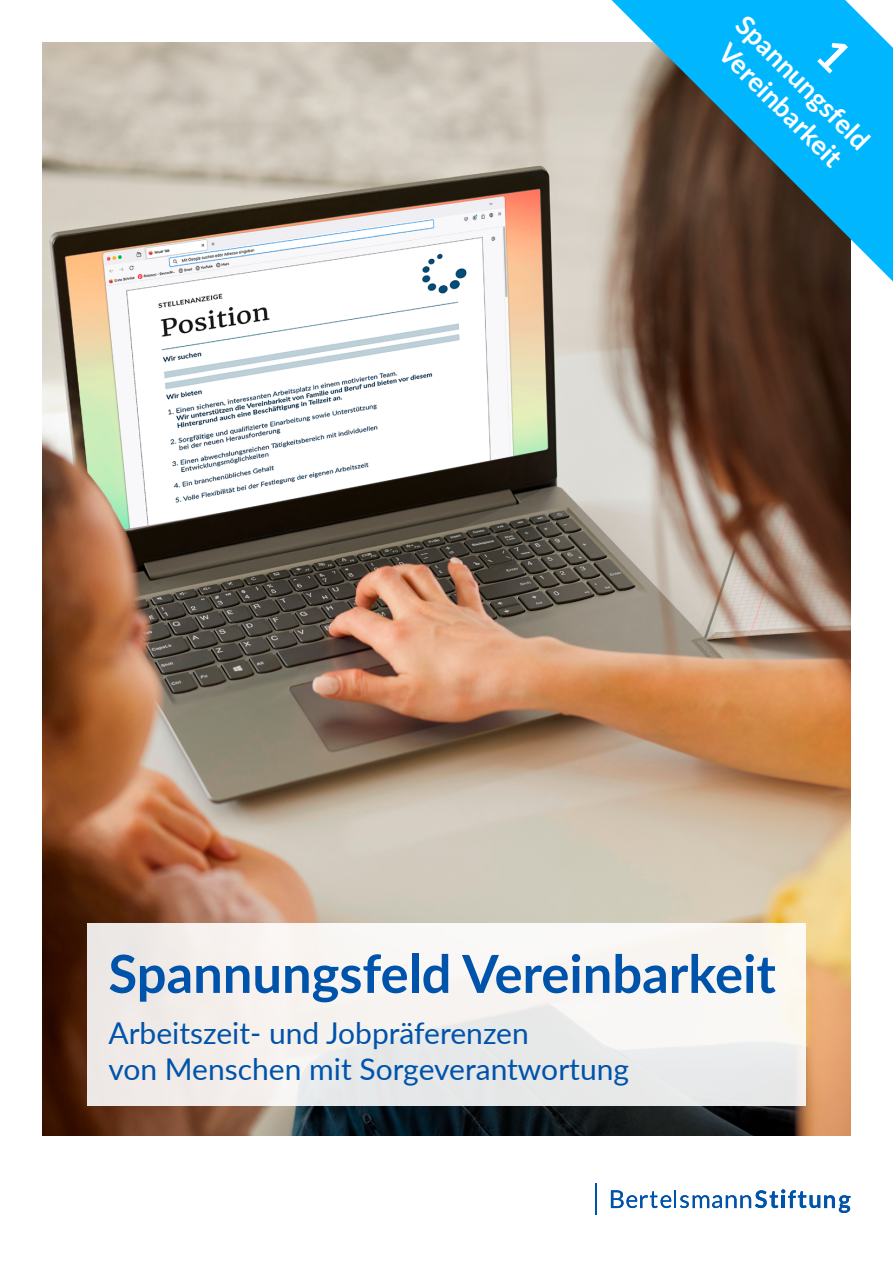
<style>
.page{position:relative;width:893px;height:1263px;background:#fff}
.page>*{position:absolute;margin:0;border:0;box-sizing:border-box;transform-origin:0 0}
.t1{font:700 52.5px "Lato";color:#0053aa}
.t2{font:30px/36px "Lato";color:#0053aa}
.t3{font:700 27px/31.5px "Lato";color:#fff}
</style>
<div class="page">
<img style="left:43px;top:43px;width:807px;height:1092px">
<div style="left:87px;top:923px;width:719px;height:183px;background:linear-gradient(to right,#f1ecea,#f3f3f2)"></div>
<hr style="left:595px;top:1183px;width:2px;height:32px;background:#0053aa">
<svg style="left:611px;top:1189px;width:239px;height:24px"></svg>
<svg style="left:611px;top:0;width:282px;height:281px;background:#3a85a0"></svg>
<svg style="left:816px;top:37px;width:36px;height:37px"></svg>
<p class="t3" style="left:752px;top:8px;width:178px;rotate:45deg">Spannungsfeld<br>Vereinbarkeit</p>
<h1 class="t1" style="left:108px;top:935px;width:669px">Spannungsfeld Vereinbarkeit</h1>
<p class="t2" style="left:108px;top:1014px;width:522px">Arbeitszeit- und Jobpräferenzen<br>von Menschen mit Sorgeverantwortung</p>
</div>
